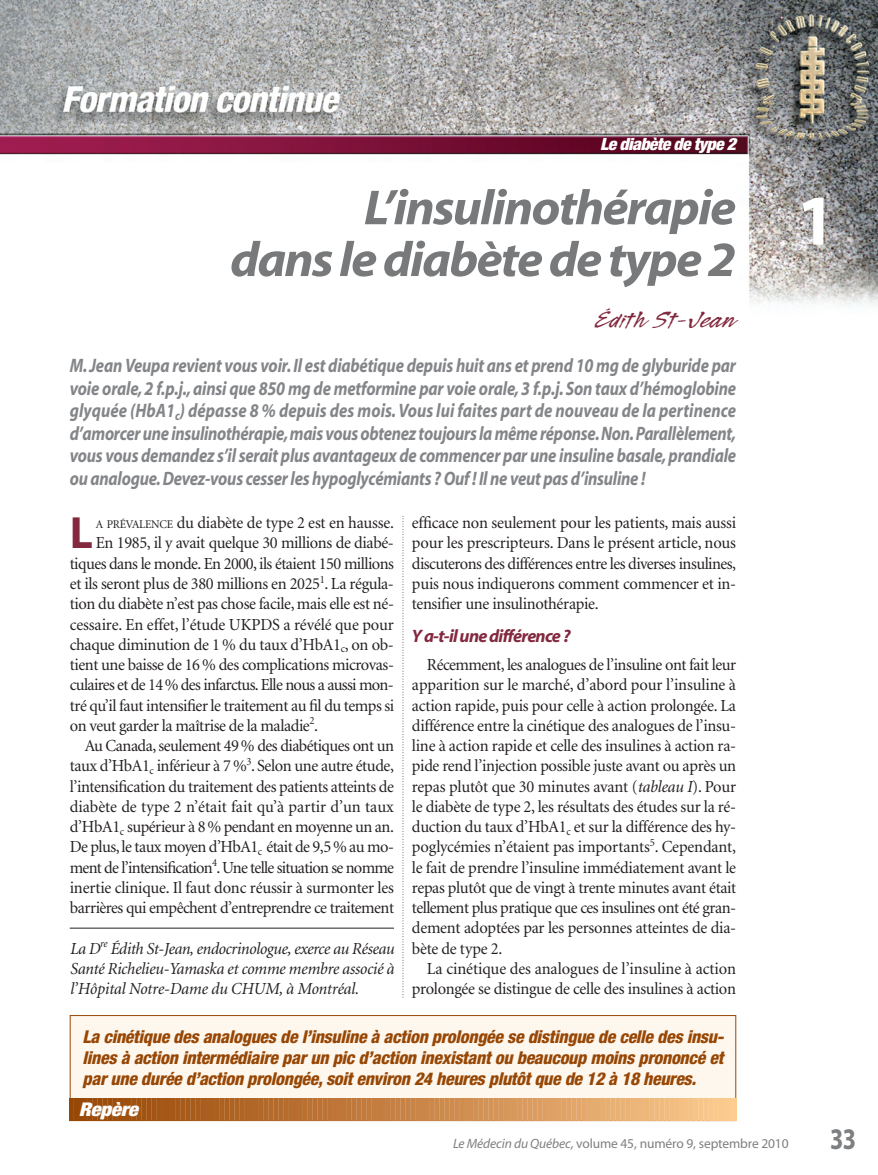
<style>
.page{position:relative;width:878px;height:1175px;background:#fff}
.page>*{position:absolute;margin:0;border:0;box-sizing:border-box;transform-origin:0 0}
.t1{font:700 72px "Myriad";color:#fff}
.t2{font:italic 700 49.5px/51.8px "Myriad";letter-spacing:-.035em;color:#77797b;text-align:right;scale:1.05 1}
.t3{font:700 45.3px "Myriad";color:#82293f}
.t4{font:700 30px "Myriad";color:#7d7f81;scale:.8 1}
.t5{font:27px "Legault Std";color:#82293f;scale:1.2 1}
.t6{font:italic 700 19.5px/22.5px "Myriad";letter-spacing:-.015em;color:#838588;text-align:justify;scale:.85 1}
.t7{font:italic 900 condensed 18.9px "Helvetica Neue";color:#fff;scale:1.11 1}
.t8{font:italic 700 18px "Myriad";letter-spacing:-.04em;color:#82293f}
.t9{font:italic 800 condensed 17.7px/21px "Helvetica Neue";color:#974705;text-align:justify}
.t10{font:16.8px/20.2px "Minion";letter-spacing:-.025em;color:#231f20;text-align:justify}
.t11{font:italic 16.8px/20.2px "Minion";letter-spacing:-.01em;color:#231f20;text-align:justify}
.t12{font:16.8px "Minion";letter-spacing:-.045em;color:#231f20}
.t13{font:16.8px "Minion";letter-spacing:-.005em;color:#231f20}
.t14{font:16.8px "Minion";color:#231f20}
.t15{font:italic 900 condensed 16.8px "Helvetica Neue";letter-spacing:-.035em;color:#fff;scale:1.05 1}
.t16{font:13.5px "Myriad";letter-spacing:-.01em;color:#7d7f81}
.s1{font-size:11.85px}
.s2{font-style:italic}
</style>
<div class="page">
<img style="left:0;top:0;width:878px;height:305px">
<hr style="left:70px;top:927px;width:324px;height:1px;background:#231f20">
<svg style="left:402px;top:516px;width:1px;height:482px"></svg>
<div style="left:70px;top:1015px;width:665px;height:105px;background:#fef7ed"></div>
<div style="left:70px;top:1015px;width:666px;height:105px;border:1px solid #974705"></div>
<svg style="left:70px;top:1098px;width:665px;height:22px;background:#c88649"></svg>
<p class="t15" style="left:600px;top:138px;width:134px">Le diabète de type 2</p>
<h2 class="t2" style="left:230px;top:186px;width:483px">L’insulinothérapie<br>dans le diabète de type 2</h2>
<h3 class="t5" style="left:596px;top:302px;width:118px">Édith St-Jean</h3>
<p class="t6" style="left:70px;top:356px;width:785px">M. Jean Veupa revient vous voir. Il est diabétique depuis huit ans et prend 10 mg de glyburide par voie orale, 2 f.p.j., ainsi que 850 mg de metformine par voie orale, 3 f.p.j. Son taux d’hémoglobine glyquée (HbA1<sub>c</sub>) dépasse 8 % depuis des mois. Vous lui faites part de nouveau de la pertinence d’amorcer une insulinothérapie, mais vous obtenez toujours la même réponse.Non.Parallèlement, vous vous demandez s’il serait plus avantageux de commencer par une insuline basale, prandiale ou analogue. Devez-vous cesser les hypoglycémiants ? Ouf ! Il ne veut pas d’insuline !</p>
<h3 class="t3" style="left:70px;top:516px;width:25px">L</h3>
<p class="t10" style="left:96px;top:514px;width:300px"><span class="s1">A PRÉVALENCE</span> du diabète de type 2 est en hausse.</p>
<p class="t10" style="left:96px;top:534px;width:299px">En 1985, il y avait quelque 30 millions de diabé-</p>
<p class="t10" style="left:70px;top:554px;width:326px">tiques dans le monde. En 2000, ils étaient 150 millions</p>
<p class="t10" style="left:70px;top:575px;width:325px">et ils seront plus de 380 millions en 2025<sup>1</sup>. La régula-</p>
<p class="t10" style="left:70px;top:595px;width:326px">tion du diabète n’est pas chose facile, mais elle est né-</p>
<p class="t13" style="left:70px;top:617px;width:325px">cessaire. En effet, l’étude UKPDS a révélé que pour</p>
<p class="t10" style="left:70px;top:635px;width:325px">chaque diminution de 1 % du taux d’HbA1<sub>c</sub>, on ob-</p>
<p class="t10" style="left:70px;top:656px;width:326px">tient une baisse de 16 % des complications microvas-</p>
<p class="t10" style="left:70px;top:676px;width:325px">culaires et de 14% des infarctus. Elle nous a aussi mon-</p>
<p class="t10" style="left:70px;top:696px;width:326px">tré qu’il faut intensifier le traitement au fil du temps si</p>
<p class="t10" style="left:70px;top:716px;width:250px">on veut garder la maîtrise de la maladie<sup>2</sup>.</p>
<p class="t10" style="left:85px;top:737px;width:311px">Au Canada, seulement 49% des diabétiques ont un</p>
<p class="t10" style="left:70px;top:757px;width:325px">taux d’HbA1<sub>c</sub> inférieur à 7 %<sup>3</sup>. Selon une autre étude,</p>
<p class="t10" style="left:70px;top:777px;width:326px">l’intensification du traitement des patients atteints de</p>
<p class="t14" style="left:70px;top:800px;width:325px">diabète de type 2 n’était fait qu’à partir d’un taux</p>
<p class="t10" style="left:70px;top:818px;width:326px">d’HbA1<sub>c</sub> supérieur à 8% pendant en moyenne un an.</p>
<p class="t10" style="left:70px;top:838px;width:326px">De plus, le taux moyen d’HbA1<sub>c</sub> était de 9,5% au mo-</p>
<p class="t12" style="left:70px;top:860px;width:326px">ment de l’intensification<sup>4</sup>.Une telle situation se nomme</p>
<p class="t10" style="left:70px;top:878px;width:326px">inertie clinique. Il faut donc réussir à surmonter les</p>
<p class="t10" style="left:70px;top:899px;width:326px">barrières qui empêchent d’entreprendre ce traitement</p>
<p class="t11" style="left:70px;top:939px;width:326px">La D<sup>re</sup> Édith St-Jean, endocrinologue, exerce au Réseau Santé Richelieu-Yamaska et comme membre associé à l’Hôpital Notre-Dame du CHUM, à Montréal.</p>
<p class="t10" style="left:412px;top:514px;width:326px">efficace non seulement pour les patients, mais aussi pour les prescripteurs. Dans le présent article, nous discuterons des différences entre les diverses insulines, puis nous indiquerons comment commencer et in&shy;tensifier une insulinothérapie.</p>
<p class="t8" style="left:412px;top:628px;width:160px">Y a-t-il une différence ?</p>
<p class="t10" style="left:412px;top:656px;width:326px;text-indent:15px">Récemment, les analogues de l’insuline ont fait leur apparition sur le marché, d’abord pour l’insuline à action rapide, puis pour celle à action prolongée. La différence entre la cinétique des analogues de l’insu&shy;line à action rapide et celle des insulines à action ra&shy;pide rend l’injection possible juste avant ou après un repas plutôt que 30 minutes avant (<span class="s2">tableau I</span>). Pour le diabète de type 2, les résultats des études sur la ré&shy;duction du taux d’HbA1<sub>c</sub> et sur la différence des hy&shy;poglycémies n’étaient pas importants<sup>5</sup>. Cependant, le fait de prendre l’insuline immédiatement avant le repas plutôt que de vingt à trente minutes avant était tellement plus pratique que ces insulines ont été gran&shy;dement adoptées par les personnes atteintes de dia&shy;bète de type 2.</p>
<p class="t10" style="left:412px;top:959px;width:325px;text-align:right">La cinétique des analogues de l’insuline à action prolongée se distingue de celle des insulines à action</p>
<p class="t9" style="left:82px;top:1028px;width:645px">La cinétique des analogues de l’insuline à action prolongée se distingue de celle des insu&shy;lines à action intermédiaire parun pic d’action inexistantou beaucoup moins prononcé et parune durée d’action prolongée, soitenviron 24 heures plutôtque de 12 à 18 heures.</p>
<p class="t7" style="left:79px;top:1102px;width:58px">Repère</p>
<p class="t16" style="left:453px;top:1138px;width:337px"><span class="s2">Le Médecin du Québec,</span> volume 45, numéro 9, septembre 2010</p>
<h1 class="t1" style="left:796px;top:193px;width:40px">1</h1>
<h3 class="t4" style="left:830px;top:1127px;width:34px">33</h3>
</div>
